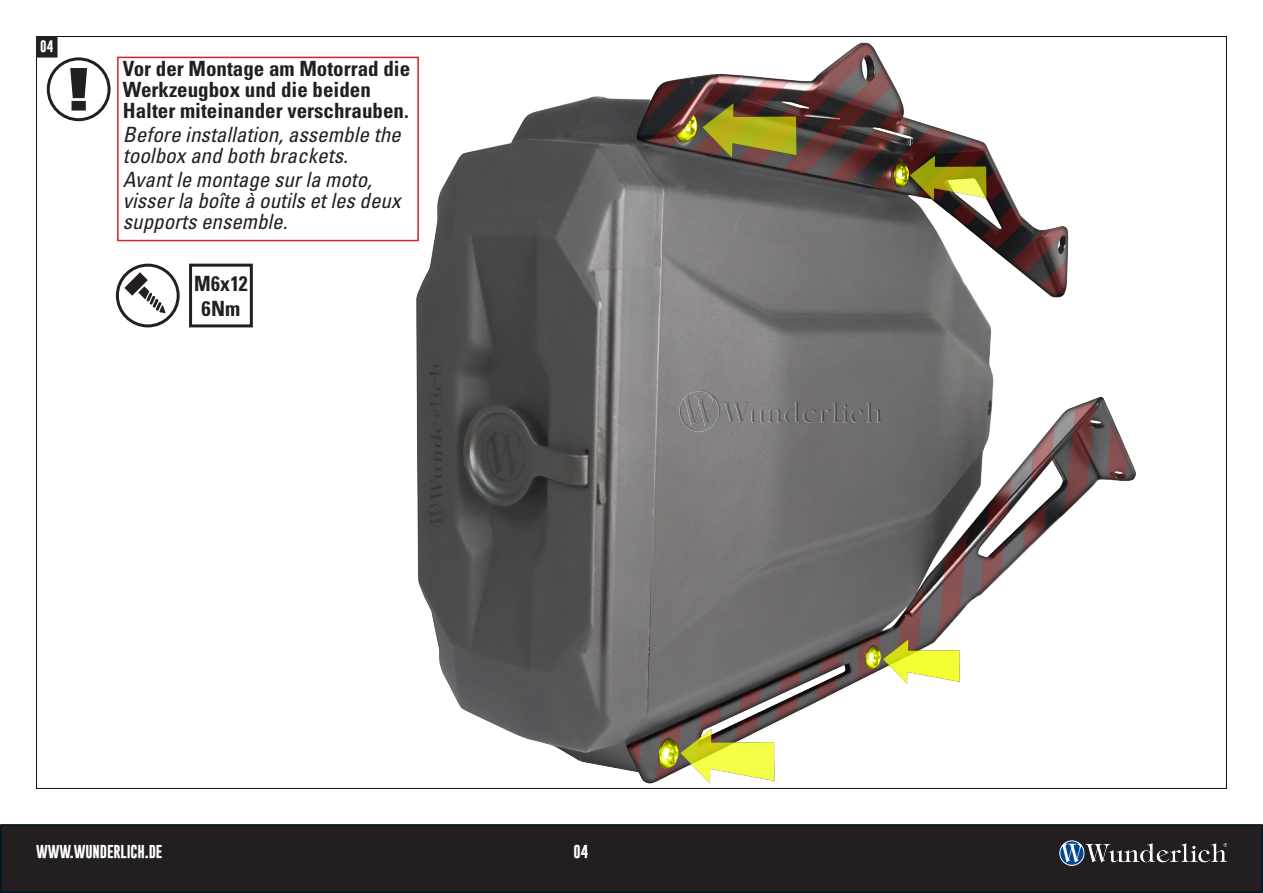
<style>
.page{position:relative;width:1263px;height:893px;background:#fff}
.page>*{position:absolute;margin:0;border:0;box-sizing:border-box;transform-origin:0 0}
.BU{font:italic condensed 21px/21px "Univers LT Std";color:#231f20}
.BU-2{font:700 condensed 21px/21px "Univers LT Std";color:#231f20}
.BU-3{font:700 condensed 21px "Univers LT Std";color:#231f20;scale:.95 1}
.BU-4{font:700 13.5px "Gobold";letter-spacing:-.01em;color:#fff}
.t1{font:700 12px "Gobold";color:#fff}
</style>
<div class="page">
<div style="left:1px;top:825px;width:1261px;height:67px;background:#231f20"></div>
<div style="left:0;top:824px;width:1263px;height:69px;border:2px solid #011622"></div>
<img style="left:1056px;top:824px;width:207px;height:66px">
<img style="left:38px;top:38px;width:1098px;height:746px">
<div style="left:118px;top:57px;width:300px;height:184px;background:#fff"></div>
<div style="left:117px;top:57px;width:302px;height:184px;border:2px solid #d1232a"></div>
<div style="left:37px;top:37px;width:20px;height:20px;background:#231f20"></div>
<div style="left:36px;top:36px;width:21px;height:21px;border:1px solid #231f20"></div>
<div style="left:48px;top:59px;width:61px;height:61px;background:#fff;border-radius:50%"></div>
<div style="left:47px;top:57px;width:64px;height:64px;border:3px solid #231f20;border-radius:50%"></div>
<svg style="left:70px;top:68px;width:17px;height:43px"></svg>
<img style="left:679px;top:390px;width:206px;height:41px">
<div style="left:191px;top:265px;width:60px;height:61px;background:#fff"></div>
<div style="left:189px;top:264px;width:64px;height:63px;border:3px solid #231f20"></div>
<svg style="left:117px;top:265px;width:61px;height:61px"></svg>
<div style="left:116px;top:264px;width:64px;height:63px;border:3px solid #231f20;border-radius:50%"></div>
<svg style="left:124px;top:272px;width:42px;height:41px"></svg>
<p class="t1" style="left:40px;top:38px;width:15px">04</p>
<p class="BU-2" style="left:123px;top:58px;width:289px">Vor der Montage am Motorrad die<br>Werkzeugbox und die beiden</p>
<p class="BU-2" style="left:123px;top:100px;width:287px">Halter miteinander verschrauben.</p>
<p class="BU" style="left:123px;top:124px;width:280px">Before installation, assemble the toolbox and both brackets.</p>
<p class="BU" style="left:123px;top:169px;width:279px">Avant le montage sur la moto, visser la boîte à outils et les deux supports ensemble.</p>
<p class="BU-3" style="left:194px;top:270px;width:58px">M6x12</p>
<p class="BU-2" style="left:201px;top:298px;width:40px">6Nm</p>
<p class="BU-4" style="left:36px;top:843px;width:128px">WWW.WUNDERLICH.DE</p>
<p class="BU-4" style="left:574px;top:843px;width:16px">04</p>
</div>
